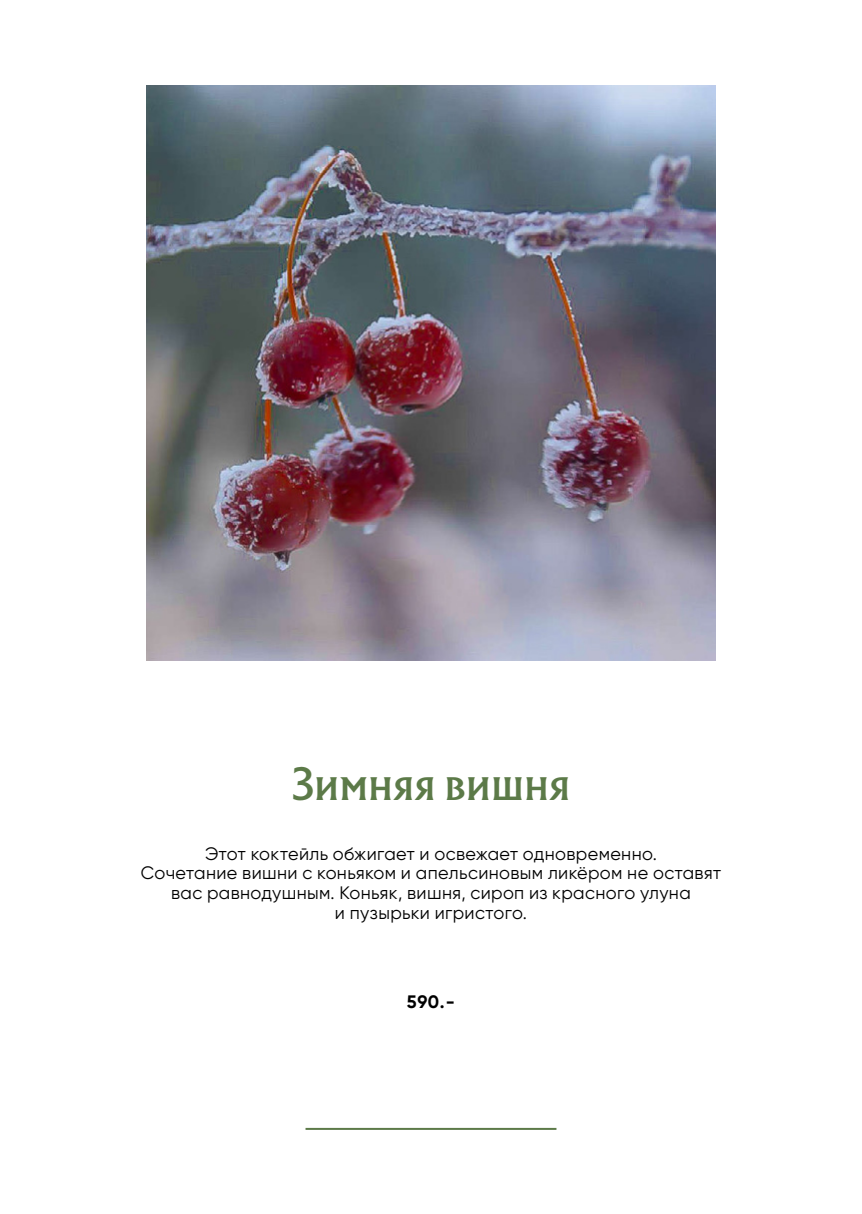
<style>
.page{position:relative;width:862px;height:1214px;background:#fff}
.page>*{position:absolute;margin:0;border:0;box-sizing:border-box;transform-origin:0 0}
.t1{font:40px "Albertus Nova";color:#5c7a48}
.t2{font:18px/19.8px "Gilroy";letter-spacing:.02em;color:#000;text-align:center}
.t3{font:700 18px "Gilroy";color:#000}
</style>
<div class="page">
<img style="left:146px;top:85px;width:570px;height:576px">
<hr style="left:305px;top:1127px;width:251px;height:2px;background:#5c7a48">
<h1 class="t1" style="left:292px;top:756px;width:279px">Зимняя вишня</h1>
<p class="t2" style="left:141px;top:843px;width:582px">Этот коктейль обжигает и освежает одновременно.<br>Сочетание вишни с коньяком и апельсиновым ликёром не оставят вас равнодушным. Коньяк, вишня, сироп из красного улуна<br>и пузырьки игристого.</p>
<p class="t3" style="left:407px;top:990px;width:50px">590.-</p>
</div>
